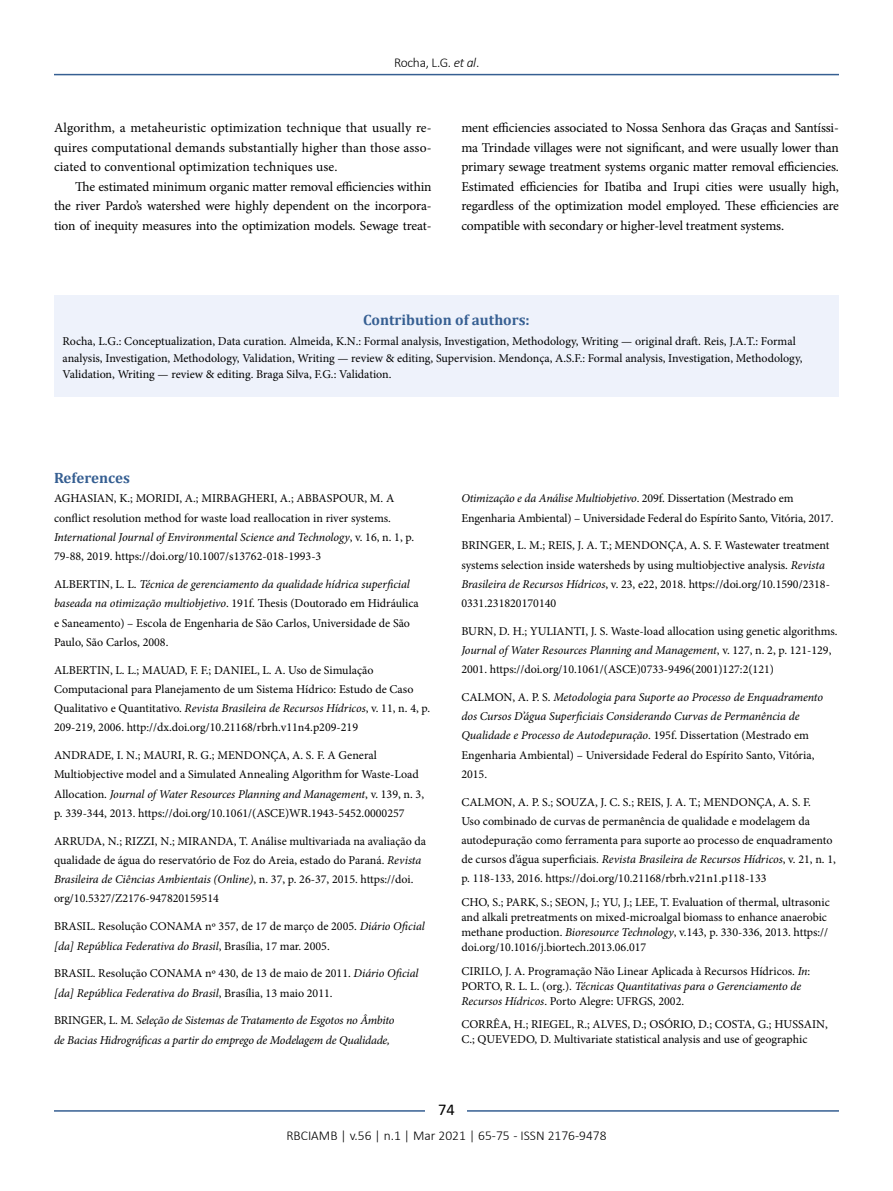
<style>
.page{position:relative;width:893px;height:1191px;background:#fff}
.page>*{position:absolute;margin:0;border:0;box-sizing:border-box;transform-origin:0 0}
.t1{font:16.5px "Calibri";color:#000}
.t2{font:700 15px "Cambria";color:#365f92}
.t3{font:13.5px/19.5px "Minion Pro";letter-spacing:-.01em;color:#000;text-align:justify}
.t4{font:300 13.5px "Calibri";color:#000}
.t5{font:12px/19.2px "Minion Pro";color:#000}
.t6{font:italic 12px/19.2px "Minion Pro";letter-spacing:-.01em;color:#000}
.s1{font-style:italic}
.s2{font-style:normal}
</style>
<div class="page">
<hr style="left:54px;top:74px;width:785px;height:1px;background:#365f92">
<hr style="left:54px;top:1110px;width:785px;height:1px;background:#365f92">
<div style="left:426px;top:1096px;width:41px;height:26px;background:#fff"></div>
<div style="left:54px;top:295px;width:785px;height:101px;background:#eef2fb"></div>
<p class="t4" style="left:394px;top:54px;width:87px">Rocha, L.G. <span class="s1">et al</span>.</p>
<p class="t3" style="left:54px;top:118px;width:379px">Algorithm, a metaheuristic optimization technique that usually re&shy;quires computational demands substantially higher than those asso&shy;ciated to conventional optimization techniques use.</p>
<p class="t3" style="left:54px;top:176px;width:379px;text-indent:21px">The estimated minimum organic matter removal efficiencies within the river Pardo’s watershed were highly dependent on the incorpora&shy;tion of inequity measures into the optimization models. Sewage treat-</p>
<p class="t3" style="left:461px;top:118px;width:379px">ment efficiencies associated to Nossa Senhora das Graças and Santíssi&shy;ma Trindade villages were not significant, and were usually lower than primary sewage treatment systems organic matter removal efficiencies.<br>Estimated efficiencies for Ibatiba and Irupi cities were usually high, regardless of the optimization model employed. These efficiencies are compatible with secondary or higher-level treatment systems.</p>
<p class="t2" style="left:363px;top:309px;width:168px">Contribution of authors:</p>
<p class="t5" style="left:63px;top:333px;width:741px;line-height:16.5px">Rocha, L.G.: Conceptualization, Data curation. Almeida, K.N.: Formal analysis, Investigation, Methodology, Writing — original draft. Reis, J.A.T.: Formal analysis, Investigation, Methodology, Validation, Writing — review &amp; editing, Supervision. Mendonça, A.S.F.: Formal analysis, Investigation, Methodology,<br>Validation, Writing — review &amp; editing. Braga Silva, F.G.: Validation.</p>
<p class="t2" style="left:54px;top:467px;width:77px">References</p>
<p class="t5" style="left:54px;top:489px;width:362px">AGHASIAN, K.; MORIDI, A.; MIRBAGHERI, A.; ABBASPOUR, M. A conflict resolution method for waste load reallocation in river systems.<br><span class="s1">International Journal of Environmental Science and Technology</span>, v. 16, n. 1, p.<br>79-88, 2019. https://doi.org/10.1007/s13762-018-1993-3</p>
<p class="t5" style="left:54px;top:574px;width:366px">ALBERTIN, L. L. <span class="s1">Técnica de gerenciamento da qualidade hídrica superficial baseada na otimização multiobjetivo</span>. 191f. Thesis (Doutorado em Hidráulica e Saneamento) – Escola de Engenharia de São Carlos, Universidade de São Paulo, São Carlos, 2008.</p>
<p class="t5" style="left:54px;top:660px;width:378px">ALBERTIN, L. L.; MAUAD, F. F.; DANIEL, L. A. Uso de Simulação Computacional para Planejamento de um Sistema Hídrico: Estudo de Caso Qualitativo e Quantitativo. <span class="s1">Revista Brasileira de Recursos Hídricos</span>, v. 11, n. 4, p.<br>209-219, 2006. http://dx.doi.org/10.21168/rbrh.v11n4.p209-219</p>
<p class="t5" style="left:54px;top:745px;width:372px">ANDRADE, I. N.; MAURI, R. G.; MENDONÇA, A. S. F. A General Multiobjective model and a Simulated Annealing Algorithm for Waste-Load Allocation. <span class="s1">Journal of Water Resources Planning and Management</span>, v. 139, n. 3, p. 339-344, 2013. https://doi.org/10.1061/(ASCE)WR.1943-5452.0000257</p>
<p class="t5" style="left:54px;top:831px;width:374px">ARRUDA, N.; RIZZI, N.; MIRANDA, T. Análise multivariada na avaliação da qualidade de água do reservatório de Foz do Areia, estado do Paraná. <span class="s1">Revista Brasileira de Ciências Ambientais (Online)</span>, n. 37, p. 26-37, 2015. https://doi. org/10.5327/Z2176-947820159514</p>
<p class="t5" style="left:54px;top:917px;width:372px">BRASIL. Resolução CONAMA nº 357, de 17 de março de 2005. <span class="s1">Diário Oficial [da] República Federativa do Brasil</span>, Brasília, 17 mar. 2005.</p>
<p class="t5" style="left:54px;top:964px;width:366px">BRASIL. Resolução CONAMA nº 430, de 13 de maio de 2011. <span class="s1">Diário Oficial [da] República Federativa do Brasil</span>, Brasília, 13 maio 2011.</p>
<p class="t6" style="left:54px;top:1010px;width:342px"><span class="s2">BRINGER, L. M.</span> Seleção de Sistemas de Tratamento de Esgotos no Âmbito de Bacias Hidrográficas a partir do emprego de Modelagem de Qualidade,</p>
<p class="t5" style="left:461px;top:489px;width:374px"><span class="s1">Otimização e da Análise Multiobjetivo</span>. 209f. Dissertation (Mestrado em<br>Engenharia Ambiental) – Universidade Federal do Espírito Santo, Vitória, 2017.</p>
<p class="t5" style="left:461px;top:536px;width:370px">BRINGER, L. M.; REIS, J. A. T.; MENDONÇA, A. S. F. Wastewater treatment systems selection inside watersheds by using multiobjective analysis. <span class="s1">Revista Brasileira de Recursos Hídricos</span>, v. 23, e22, 2018. https://doi.org/10.1590/2318- 0331.231820170140</p>
<p class="t5" style="left:461px;top:621px;width:378px">BURN, D. H.; YULIANTI, J. S. Waste-load allocation using genetic algorithms.<br><span class="s1">Journal of Water Resources Planning and Management</span>, v. 127, n. 2, p. 121-129,<br>2001. https://doi.org/10.1061/(ASCE)0733-9496(2001)127:2(121)</p>
<p class="t6" style="left:461px;top:687px;width:363px"><span class="s2">CALMON, A. P. S.</span> Metodologia para Suporte ao Processo de Enquadramento dos Cursos D’água Superficiais Considerando Curvas de Permanência de Qualidade e Processo de Autodepuração<span class="s2">. 195f. Dissertation (Mestrado em Engenharia Ambiental) – Universidade Federal do Espírito Santo, Vitória, 2015.</span></p>
<p class="t5" style="left:461px;top:792px;width:376px">CALMON, A. P. S.; SOUZA, J. C. S.; REIS, J. A. T.; MENDONÇA, A. S. F.<br>Uso combinado de curvas de permanência de qualidade e modelagem da autodepuração como ferramenta para suporte ao processo de enquadramento de cursos d’água superficiais. <span class="s1">Revista Brasileira de Recursos Hídricos</span>, v. 21, n. 1, p. 118-133, 2016. https://doi.org/10.21168/rbrh.v21n1.p118-133</p>
<p class="t5" style="left:461px;top:894px;width:370px;line-height:15px">CHO, S.; PARK, S.; SEON, J.; YU, J.; LEE, T. Evaluation of thermal, ultrasonic and alkali pretreatments on mixed-microalgal biomass to enhance anaerobic methane production. <span class="s1">Bioresource Technology</span>, v.143, p. 330-336, 2013. https:// doi.org/10.1016/j.biortech.2013.06.017</p>
<p class="t5" style="left:461px;top:963px;width:350px;line-height:15px">CIRILO, J. A. Programação Não Linear Aplicada à Recursos Hídricos. <span class="s1">In</span>:<br>PORTO, R. L. L. (org.). <span class="s1">Técnicas Quantitativas para o Gerenciamento de<br>Recursos Hídricos</span>. Porto Alegre: UFRGS, 2002.</p>
<p class="t5" style="left:461px;top:1016px;width:368px;line-height:15px">CORRÊA, H.; RIEGEL, R.; ALVES, D.; OSÓRIO, D.; COSTA, G.; HUSSAIN,<br>C.; QUEVEDO, D. Multivariate statistical analysis and use of geographic</p>
<h1 class="t1" style="left:438px;top:1098px;width:18px">74</h1>
<p class="t4" style="left:286px;top:1126px;width:322px">RBCIAMB | v.56 | n.1 | Mar 2021 | 65-75 - ISSN 2176-9478</p>
</div>
